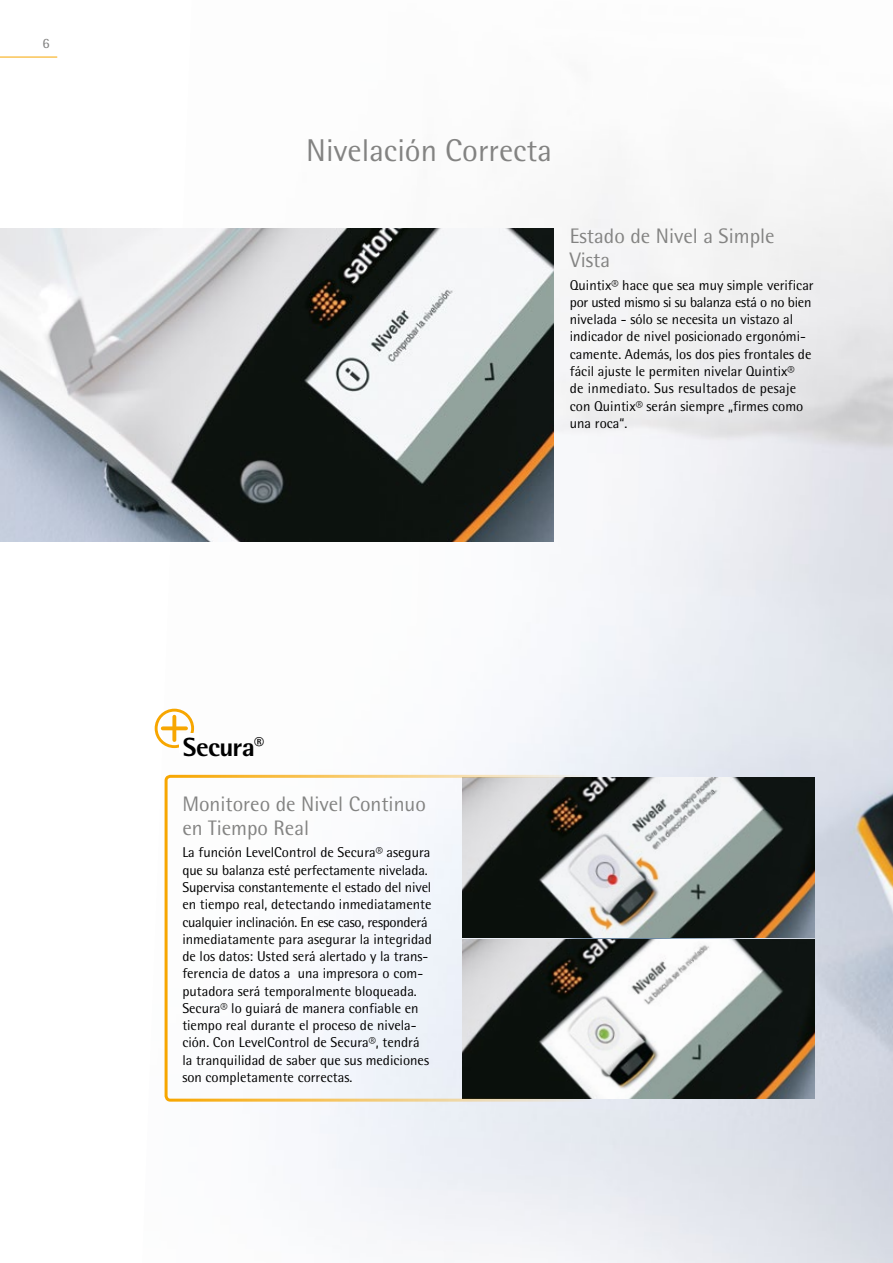
<style>
.page{position:relative;width:893px;height:1263px;background:#fff}
.page>*{position:absolute;margin:0;border:0;box-sizing:border-box;transform-origin:0 0}
.t1{font:31.5px "Sartorius Rotis Sans 2013";color:#838382}
.t2{font:800 26.4px "Sartorius Rotis Sans 2013";letter-spacing:-.02em;color:#000}
.t3{font:21px/24px "Sartorius Rotis Sans 2013";color:#838382}
.t4{font:14.25px/17.2px "Sartorius Rotis Sans 2013";color:#000}
.t5{font:14.25px "Sartorius Rotis Sans 2013";color:#838382}
</style>
<div class="page">
<img style="left:142px;top:181px;width:751px;height:1082px">
<hr style="left:0;top:57px;width:57px;height:1px;background:#f7a600">
<img style="left:0;top:229px;width:553px;height:312px">
<img style="left:463px;top:779px;width:349px;height:158px">
<img style="left:463px;top:939px;width:349px;height:159px">
<div style="left:165px;top:775px;width:651px;height:327px;border:3px solid #f7a600;border-radius:4px"></div>
<svg style="left:172px;top:717px;width:4px;height:23px"></svg>
<svg style="left:163px;top:726px;width:23px;height:4px"></svg>
<div style="left:155px;top:709px;width:39px;height:39px;border:3px solid #f7a600;border-radius:50%"></div>
<div style="left:179px;top:733px;width:19px;height:19px;background:#fff"></div>
<p class="t5" style="left:43px;top:35px;width:9px">6</p>
<h1 class="t1" style="left:306px;top:131px;width:247px">Nivelación Correcta</h1>
<h3 class="t3" style="left:570px;top:224px;width:206px">Estado de Nivel a Simple<br>Vista</h3>
<p class="t4" style="left:570px;top:276px;width:245px">Quintix® hace que sea muy simple verificar por usted mismo si su balanza está o no bien nivelada - sólo se necesita un vistazo al indicador de nivel posicionado ergonómi&shy;camente. Además, los dos pies frontales de fácil ajuste le permiten nivelar Quintix®<br>de inmediato. Sus resultados de pesaje con Quintix® serán siempre „firmes como una roca“.</p>
<h2 class="t2" style="left:183px;top:730px;width:83px">Secura<sup>®</sup></h2>
<h3 class="t3" style="left:182px;top:792px;width:245px">Monitoreo de Nivel Continuo en Tiempo Real</h3>
<p class="t4" style="left:182px;top:844px;width:251px">La función LevelControl de Secura® asegura que su balanza esté perfectamente nivelada.<br>Supervisa constantemente el estado del nivel en tiempo real, detectando inmediatamente cualquier inclinación. En ese caso, responderá inmediatamente para asegurar la integridad de los datos: Usted será alertado y la trans&shy;ferencia de datos a una impresora o com&shy;putadora será temporalmente bloqueada.<br>Secura® lo guiará de manera confiable en tiempo real durante el proceso de nivela&shy;ción. Con LevelControl de Secura®, tendrá la tranquilidad de saber que sus mediciones son completamente correctas.</p>
</div>
